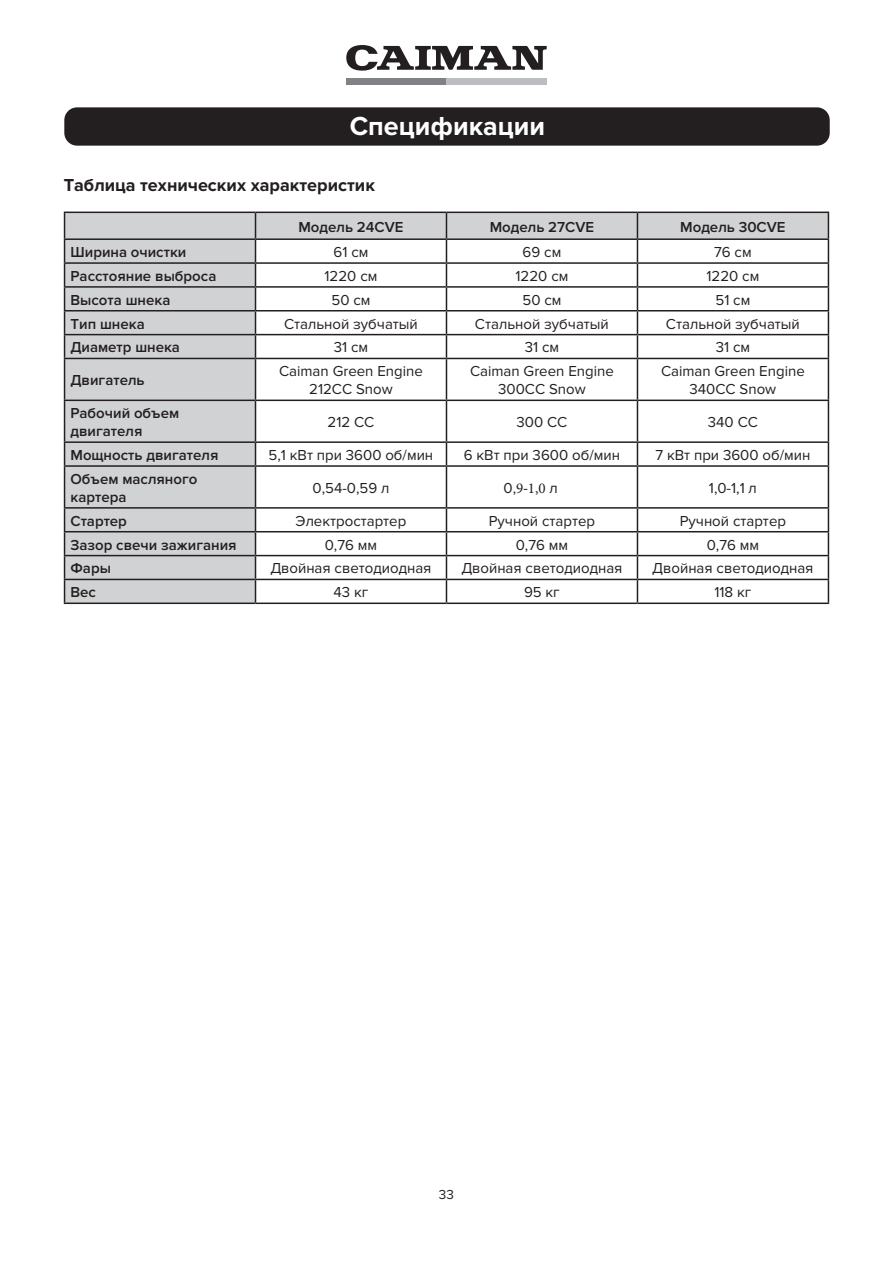
<style>
.page{position:relative;width:893px;height:1263px;background:#fff}
.page>*{position:absolute;margin:0;border:0;box-sizing:border-box;transform-origin:0 0}
.t1{font:700 27px "Proxima Nova";color:#fff}
.t2{font:700 18px "Proxima Nova";color:#231f20}
.t3{font:15px/18px "Proxima Nova";color:#231f20;text-align:center}
.t4{font:600 15px/18px "Proxima Nova";color:#231f20}
.t5{font:13.5px "Proxima Nova";color:#231f20}
.s1{font-family:"Minion Pro"}
</style>
<div class="page">
<svg style="left:346px;top:45px;width:201px;height:26px"></svg>
<div style="left:347px;top:78px;width:100px;height:7px;background:#808285"></div>
<div style="left:447px;top:78px;width:100px;height:7px;background:#bcbdc0"></div>
<div style="left:64px;top:107px;width:766px;height:39px;background:#231f20;border-radius:13px"></div>
<svg style="left:65px;top:213px;width:763px;height:389px"></svg>
<hr style="left:64px;top:212px;width:191px;height:1px;background:#231f20">
<hr style="left:255px;top:212px;width:191px;height:1px;background:#231f20">
<hr style="left:446px;top:212px;width:191px;height:1px;background:#231f20">
<hr style="left:637px;top:212px;width:192px;height:1px;background:#231f20">
<hr style="left:64px;top:238px;width:191px;height:2px;background:#231f20">
<hr style="left:255px;top:238px;width:191px;height:2px;background:#231f20">
<hr style="left:446px;top:238px;width:191px;height:2px;background:#231f20">
<hr style="left:637px;top:238px;width:192px;height:2px;background:#231f20">
<hr style="left:64px;top:262px;width:191px;height:2px;background:#231f20">
<hr style="left:255px;top:262px;width:191px;height:2px;background:#231f20">
<hr style="left:446px;top:262px;width:191px;height:2px;background:#231f20">
<hr style="left:637px;top:262px;width:192px;height:2px;background:#231f20">
<hr style="left:64px;top:286px;width:191px;height:2px;background:#231f20">
<hr style="left:255px;top:286px;width:191px;height:2px;background:#231f20">
<hr style="left:446px;top:286px;width:191px;height:2px;background:#231f20">
<hr style="left:637px;top:286px;width:192px;height:2px;background:#231f20">
<hr style="left:64px;top:310px;width:191px;height:1px;background:#231f20">
<hr style="left:255px;top:310px;width:191px;height:1px;background:#231f20">
<hr style="left:446px;top:310px;width:191px;height:1px;background:#231f20">
<hr style="left:637px;top:310px;width:192px;height:1px;background:#231f20">
<hr style="left:64px;top:334px;width:191px;height:1px;background:#231f20">
<svg style="left:64px;top:213px;width:1px;height:145px"></svg>
<hr style="left:255px;top:334px;width:191px;height:1px;background:#231f20">
<svg style="left:255px;top:213px;width:1px;height:145px"></svg>
<hr style="left:446px;top:334px;width:191px;height:1px;background:#231f20">
<svg style="left:446px;top:213px;width:1px;height:145px"></svg>
<hr style="left:637px;top:334px;width:192px;height:1px;background:#231f20">
<svg style="left:637px;top:213px;width:1px;height:145px"></svg>
<svg style="left:828px;top:213px;width:1px;height:145px"></svg>
<hr style="left:64px;top:358px;width:191px;height:1px;background:#231f20">
<hr style="left:64px;top:359px;width:1px;height:41px;background:#231f20">
<hr style="left:255px;top:358px;width:191px;height:1px;background:#231f20">
<hr style="left:255px;top:359px;width:1px;height:41px;background:#231f20">
<hr style="left:446px;top:358px;width:191px;height:1px;background:#231f20">
<hr style="left:446px;top:359px;width:1px;height:41px;background:#231f20">
<hr style="left:637px;top:358px;width:192px;height:1px;background:#231f20">
<hr style="left:637px;top:359px;width:1px;height:41px;background:#231f20">
<hr style="left:828px;top:359px;width:1px;height:41px;background:#231f20">
<hr style="left:64px;top:400px;width:191px;height:1px;background:#231f20">
<hr style="left:64px;top:401px;width:1px;height:40px;background:#231f20">
<hr style="left:255px;top:400px;width:191px;height:1px;background:#231f20">
<hr style="left:255px;top:401px;width:1px;height:40px;background:#231f20">
<hr style="left:446px;top:400px;width:191px;height:1px;background:#231f20">
<hr style="left:446px;top:401px;width:1px;height:40px;background:#231f20">
<hr style="left:637px;top:400px;width:192px;height:1px;background:#231f20">
<hr style="left:637px;top:401px;width:1px;height:40px;background:#231f20">
<hr style="left:828px;top:401px;width:1px;height:40px;background:#231f20">
<hr style="left:64px;top:441px;width:191px;height:2px;background:#231f20">
<svg style="left:64px;top:443px;width:1px;height:22px"></svg>
<hr style="left:255px;top:441px;width:191px;height:2px;background:#231f20">
<svg style="left:255px;top:443px;width:1px;height:22px"></svg>
<hr style="left:446px;top:441px;width:191px;height:2px;background:#231f20">
<svg style="left:446px;top:443px;width:1px;height:22px"></svg>
<hr style="left:637px;top:441px;width:192px;height:2px;background:#231f20">
<svg style="left:637px;top:443px;width:1px;height:22px"></svg>
<svg style="left:828px;top:443px;width:1px;height:22px"></svg>
<hr style="left:64px;top:465px;width:191px;height:2px;background:#231f20">
<hr style="left:64px;top:467px;width:1px;height:40px;background:#231f20">
<hr style="left:255px;top:465px;width:191px;height:2px;background:#231f20">
<hr style="left:255px;top:467px;width:1px;height:40px;background:#231f20">
<hr style="left:446px;top:465px;width:191px;height:2px;background:#231f20">
<hr style="left:446px;top:467px;width:1px;height:40px;background:#231f20">
<hr style="left:637px;top:465px;width:192px;height:2px;background:#231f20">
<hr style="left:637px;top:467px;width:1px;height:40px;background:#231f20">
<hr style="left:828px;top:467px;width:1px;height:40px;background:#231f20">
<hr style="left:64px;top:507px;width:191px;height:2px;background:#231f20">
<hr style="left:255px;top:507px;width:191px;height:2px;background:#231f20">
<hr style="left:446px;top:507px;width:191px;height:2px;background:#231f20">
<hr style="left:637px;top:507px;width:192px;height:2px;background:#231f20">
<hr style="left:64px;top:531px;width:191px;height:1px;background:#231f20">
<hr style="left:255px;top:531px;width:191px;height:1px;background:#231f20">
<hr style="left:446px;top:531px;width:191px;height:1px;background:#231f20">
<hr style="left:637px;top:531px;width:192px;height:1px;background:#231f20">
<hr style="left:64px;top:555px;width:191px;height:1px;background:#231f20">
<hr style="left:255px;top:555px;width:191px;height:1px;background:#231f20">
<hr style="left:446px;top:555px;width:191px;height:1px;background:#231f20">
<hr style="left:637px;top:555px;width:192px;height:1px;background:#231f20">
<hr style="left:64px;top:579px;width:191px;height:1px;background:#231f20">
<svg style="left:64px;top:509px;width:1px;height:93px"></svg>
<hr style="left:255px;top:579px;width:191px;height:1px;background:#231f20">
<svg style="left:255px;top:509px;width:1px;height:93px"></svg>
<hr style="left:446px;top:579px;width:191px;height:1px;background:#231f20">
<svg style="left:446px;top:509px;width:1px;height:93px"></svg>
<hr style="left:637px;top:579px;width:192px;height:1px;background:#231f20">
<svg style="left:637px;top:509px;width:1px;height:93px"></svg>
<svg style="left:828px;top:509px;width:1px;height:93px"></svg>
<hr style="left:64px;top:602px;width:191px;height:2px;background:#231f20">
<hr style="left:255px;top:602px;width:191px;height:2px;background:#231f20">
<hr style="left:446px;top:602px;width:191px;height:2px;background:#231f20">
<hr style="left:637px;top:602px;width:192px;height:2px;background:#231f20">
<h1 class="t1" style="left:350px;top:111px;width:197px">Спецификации</h1>
<p class="t2" style="left:64px;top:175px;width:313px">Таблица технических характеристик</p>
<p class="t4" style="left:298px;top:218px;width:107px">Модель 24CVE</p>
<p class="t4" style="left:490px;top:218px;width:106px">Модель 27CVE</p>
<p class="t4" style="left:680px;top:218px;width:107px">Модель 30CVE</p>
<p class="t4" style="left:71px;top:243px;width:117px">Ширина очистки</p>
<p class="t3" style="left:334px;top:243px;width:36px">61 см</p>
<p class="t3" style="left:523px;top:243px;width:40px">69 см</p>
<p class="t3" style="left:714px;top:243px;width:39px">76 см</p>
<p class="t4" style="left:71px;top:267px;width:147px">Расстояние выброса</p>
<p class="t3" style="left:325px;top:267px;width:54px">1220 см</p>
<p class="t3" style="left:516px;top:267px;width:54px">1220 см</p>
<p class="t3" style="left:706px;top:267px;width:54px">1220 см</p>
<p class="t4" style="left:71px;top:291px;width:101px">Высота шнека</p>
<p class="t3" style="left:331px;top:291px;width:40px">50 см</p>
<p class="t3" style="left:522px;top:291px;width:40px">50 см</p>
<p class="t3" style="left:715px;top:291px;width:36px">51 см</p>
<p class="t4" style="left:71px;top:315px;width:76px">Тип шнека</p>
<p class="t3" style="left:284px;top:315px;width:135px">Стальной зубчатый</p>
<p class="t3" style="left:475px;top:315px;width:135px">Стальной зубчатый</p>
<p class="t3" style="left:666px;top:315px;width:135px">Стальной зубчатый</p>
<p class="t4" style="left:71px;top:339px;width:111px">Диаметр шнека</p>
<p class="t3" style="left:334px;top:339px;width:36px">31 см</p>
<p class="t3" style="left:525px;top:339px;width:36px">31 см</p>
<p class="t3" style="left:716px;top:339px;width:36px">31 см</p>
<p class="t4" style="left:71px;top:372px;width:76px">Двигатель</p>
<p class="t3" style="left:279px;top:363px;width:145px">Caiman Green Engine<br>212CC Snow</p>
<p class="t3" style="left:470px;top:363px;width:145px">Caiman Green Engine<br>300CC Snow</p>
<p class="t3" style="left:661px;top:363px;width:145px">Caiman Green Engine<br>340CC Snow</p>
<p class="t4" style="left:70px;top:404px;width:110px">Рабочий объем двигателя</p>
<p class="t3" style="left:327px;top:413px;width:48px">212 СС</p>
<p class="t3" style="left:516px;top:413px;width:52px">300 СС</p>
<p class="t3" style="left:708px;top:413px;width:52px">340 СС</p>
<p class="t4" style="left:70px;top:446px;width:150px">Мощность двигателя</p>
<p class="t3" style="left:269px;top:446px;width:166px">5,1 кВт при 3600 об/мин</p>
<p class="t3" style="left:464px;top:446px;width:158px">6 кВт при 3600 об/мин</p>
<p class="t3" style="left:655px;top:446px;width:156px">7 кВт при 3600 об/мин</p>
<p class="t4" style="left:70px;top:470px;width:128px">Объем масляного картера</p>
<p class="t3" style="left:313px;top:479px;width:78px">0,54-0,59 л</p>
<p class="t3" style="left:503px;top:479px;width:56px">0,<span class="s1">9</span>-<span class="s1">1,0</span> л</p>
<p class="t3" style="left:709px;top:479px;width:49px">1,0-1,1 л</p>
<p class="t4" style="left:70px;top:512px;width:58px">Стартер</p>
<p class="t3" style="left:296px;top:512px;width:112px">Электростартер</p>
<p class="t3" style="left:489px;top:512px;width:108px">Ручной стартер</p>
<p class="t3" style="left:680px;top:512px;width:108px">Ручной стартер</p>
<p class="t4" style="left:70px;top:536px;width:168px">Зазор свечи зажигания</p>
<p class="t3" style="left:325px;top:536px;width:54px">0,76 мм</p>
<p class="t3" style="left:516px;top:536px;width:54px">0,76 мм</p>
<p class="t3" style="left:707px;top:536px;width:54px">0,76 мм</p>
<p class="t4" style="left:70px;top:560px;width:42px">Фары</p>
<p class="t3" style="left:270px;top:560px;width:163px">Двойная светодиодная</p>
<p class="t3" style="left:461px;top:560px;width:163px">Двойная светодиодная</p>
<p class="t3" style="left:652px;top:560px;width:163px">Двойная светодиодная</p>
<p class="t4" style="left:70px;top:584px;width:27px">Вес</p>
<p class="t3" style="left:333px;top:583px;width:36px">43 кг</p>
<p class="t3" style="left:524px;top:583px;width:37px">95 кг</p>
<p class="t3" style="left:714px;top:583px;width:39px">118 кг</p>
<p class="t5" style="left:439px;top:1186px;width:17px">33</p>
</div>
